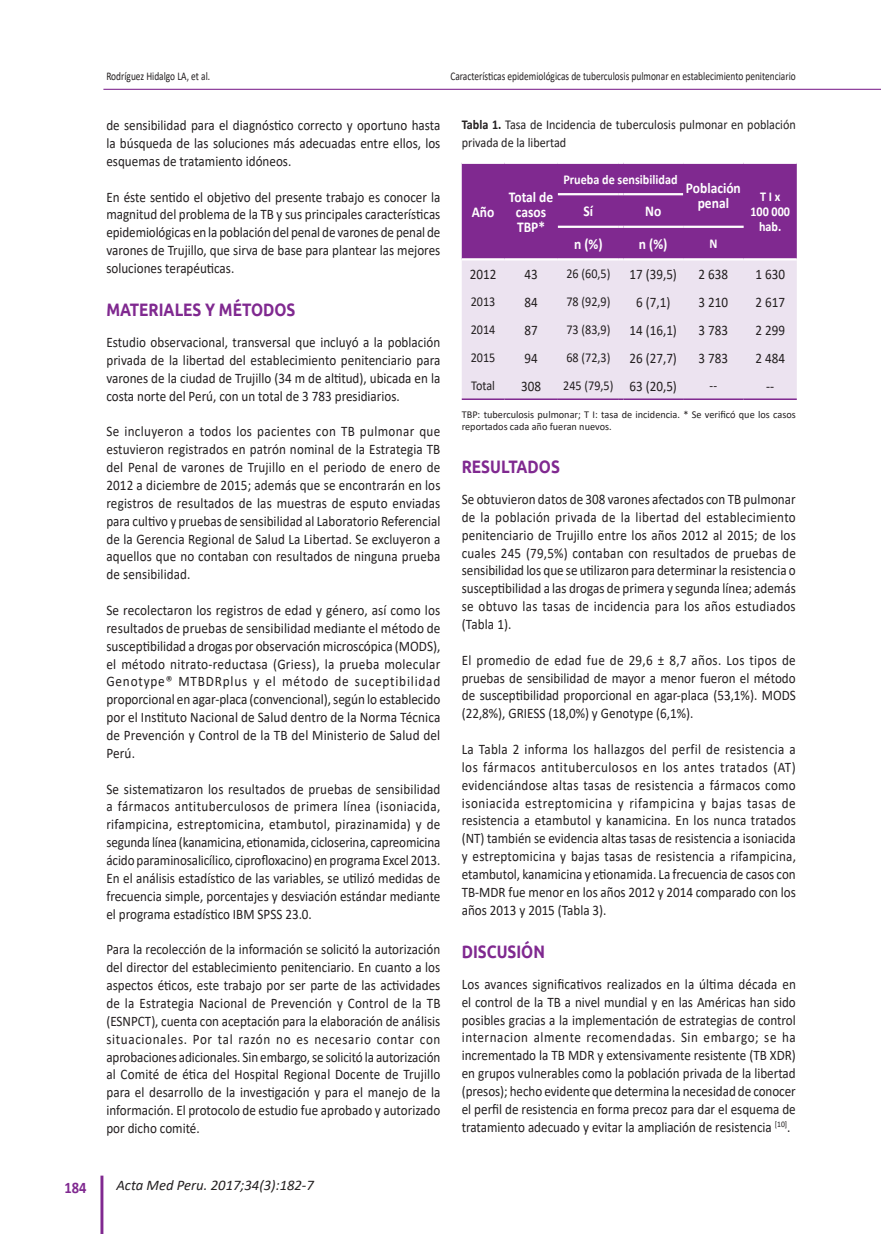
<style>
.page{position:relative;width:881px;height:1234px;background:#fff}
.page>*{position:absolute;margin:0;border:0;box-sizing:border-box;transform-origin:0 0}
.t1{font:700 18px "Ubuntu";color:#802990;scale:.85 1}
.t2{font:700 16.05px "Calibri";color:#802990;scale:.9 1}
.t3{font:700 15px/15px "Calibri";color:#fff;text-align:center;scale:.9 1}
.t4{font:italic 14.7px "Calibri";color:#231f20}
.t5{font:14.55px/17.9px "Calibri";color:#231f20;text-align:justify;scale:.9 1}
.t6{font:14.55px/17.9px "Calibri";color:#231f20;text-align:justify;scale:.91 1}
.t7{font:13.5px/17.9px "Calibri";color:#231f20;scale:.9 1}
.t8{font:700 13.5px/15px "Calibri";color:#fff;text-align:center;scale:.9 1}
.t9{font:11.7px "Calibri";color:#231f20;scale:.8 1}
.t10{font:10.5px/12px "Calibri";color:#231f20}
.s1{font-weight:700}
.s2{font-size:14.55px}
</style>
<div class="page">
<hr style="left:100px;top:1175px;width:3px;height:58px;background:#802990">
<hr style="left:103px;top:89px;width:777px;height:1px;background:#802990">
<div style="left:462px;top:260px;width:334px;height:138px;background:#ece3f0"></div>
<div style="left:461px;top:162px;width:335px;height:98px;background:#802990"></div>
<hr style="left:623px;top:258px;width:59px;height:2px;background:#fff">
<hr style="left:682px;top:258px;width:61px;height:2px;background:#fff">
<hr style="left:743px;top:258px;width:53px;height:2px;background:#fff">
<hr style="left:461px;top:398px;width:43px;height:2px;background:#802990">
<hr style="left:504px;top:398px;width:53px;height:2px;background:#802990">
<hr style="left:557px;top:398px;width:61px;height:2px;background:#802990">
<hr style="left:623px;top:398px;width:59px;height:2px;background:#802990">
<hr style="left:682px;top:398px;width:61px;height:2px;background:#802990">
<hr style="left:743px;top:398px;width:53px;height:2px;background:#802990">
<p class="t9" style="left:106px;top:68px;width:131px">Rodríguez Hidalgo LA, et al.</p>
<p class="t9" style="left:450px;top:68px;width:433px">Características epidemiológicas de tuberculosis pulmonar en establecimiento penitenciario</p>
<p class="t5" style="left:106px;top:116px;width:372px">de sensibilidad para el diagnóstico correcto y oportuno hasta la búsqueda de las soluciones más adecuadas entre ellos, los esquemas de tratamiento idóneos.</p>
<p class="t5" style="left:106px;top:187px;width:372px">En éste sentido el objetivo del presente trabajo es conocer la magnitud del problema de la TB y sus principales características epidemiológicas en la población del penal de varones de penal de varones de Trujillo, que sirva de base para plantear las mejores soluciones terapéuticas.</p>
<p class="t1" style="left:106px;top:298px;width:224px">MATERIALES Y MÉTODOS</p>
<p class="t5" style="left:106px;top:333px;width:372px">Estudio observacional, transversal que incluyó a la población privada de la libertad del establecimiento penitenciario para varones de la ciudad de Trujillo (34 m de altitud), ubicada en la costa norte del Perú, con un total de 3 783 presidiarios.</p>
<p class="t5" style="left:106px;top:422px;width:372px">Se incluyeron a todos los pacientes con TB pulmonar que estuvieron registrados en patrón nominal de la Estrategia TB del Penal de varones de Trujillo en el periodo de enero de 2012 a diciembre de 2015; además que se encontrarán en los registros de resultados de las muestras de esputo enviadas para cultivo y pruebas de sensibilidad al Laboratorio Referencial de la Gerencia Regional de Salud La Libertad. Se excluyeron a aquellos que no contaban con resultados de ninguna prueba de sensibilidad.</p>
<p class="t6" style="left:106px;top:600px;width:368px">Se recolectaron los registros de edad y género, así como los resultados de pruebas de sensibilidad mediante el método de susceptibilidad a drogas por observación microscópica (MODS), el método nitrato-reductasa (Griess), la prueba molecular Genotype® MTBDRplus y el método de suceptibilidad proporcional en agar-placa (convencional), según lo establecido por el Instituto Nacional de Salud dentro de la Norma Técnica de Prevención y Control de la TB del Ministerio de Salud del Perú.</p>
<p class="t5" style="left:106px;top:779px;width:372px">Se sistematizaron los resultados de pruebas de sensibilidad a fármacos antituberculosos de primera línea (isoniacida, rifampicina, estreptomicina, etambutol, pirazinamida) y de segunda línea (kanamicina, etionamida, cicloserina, capreomicina ácido paraminosalicílico, ciprofloxacino) en programa Excel 2013.<br>En el análisis estadístico de las variables, se utilizó medidas de frecuencia simple, porcentajes y desviación estándar mediante el programa estadístico IBM SPSS 23.0.</p>
<p class="t5" style="left:106px;top:940px;width:372px">Para la recolección de la información se solicitó la autorización del director del establecimiento penitenciario. En cuanto a los aspectos éticos, este trabajo por ser parte de las actividades de la Estrategia Nacional de Prevención y Control de la TB (ESNPCT), cuenta con aceptación para la elaboración de análisis situacionales. Por tal razón no es necesario contar con aprobaciones adicionales. Sin embargo, se solicitó la autorización al Comité de ética del Hospital Regional Docente de Trujillo para el desarrollo de la investigación y para el manejo de la información. El protocolo de estudio fue aprobado y autorizado por dicho comité.</p>
<p class="t2" style="left:64px;top:1175px;width:26px">184</p>
<p class="t4" style="left:116px;top:1174px;width:199px">Acta Med Peru. 2017;34(3):182-7</p>
<p class="t7" style="left:461px;top:115px;width:372px"><span class="s1">Tabla 1.</span> Tasa de Incidencia de tuberculosis pulmonar en población privada de la libertad</p>
<p class="t3" style="left:471px;top:204px;width:27px">Año</p>
<p class="t3" style="left:508px;top:189px;width:51px">Total de casos<br>TBP*</p>
<p class="t8" style="left:563px;top:171px;width:128px">Prueba de sensibilidad</p>
<p class="t3" style="left:685px;top:180px;width:63px">Población penal</p>
<p class="t8" style="left:750px;top:189px;width:46px">T I x<br>100 000 hab.</p>
<p class="t3" style="left:583px;top:203px;width:12px">Sí</p>
<p class="t3" style="left:645px;top:203px;width:19px">No</p>
<p class="t3" style="left:574px;top:236px;width:33px">n (%)</p>
<p class="t3" style="left:638px;top:236px;width:33px">n (%)</p>
<p class="t8" style="left:709px;top:236px;width:10px">N</p>
<p class="t5" style="left:469px;top:264px;width:31px">2012</p>
<p class="t5" style="left:524px;top:264px;width:16px">43</p>
<p class="t7" style="left:566px;top:264px;width:50px">26 (60,5)</p>
<p class="t5" style="left:629px;top:264px;width:54px">17 (39,5)</p>
<p class="t5" style="left:698px;top:264px;width:34px">2 638</p>
<p class="t5" style="left:755px;top:264px;width:34px">1 630</p>
<p class="t7" style="left:470px;top:292px;width:29px">2013</p>
<p class="t5" style="left:524px;top:292px;width:16px">84</p>
<p class="t7" style="left:566px;top:292px;width:50px">78 (92,9)</p>
<p class="t5" style="left:636px;top:292px;width:39px">6 (7,1)</p>
<p class="t5" style="left:698px;top:292px;width:34px">3 210</p>
<p class="t5" style="left:755px;top:292px;width:34px">2 617</p>
<p class="t7" style="left:470px;top:320px;width:29px">2014</p>
<p class="t5" style="left:524px;top:320px;width:16px">87</p>
<p class="t7" style="left:566px;top:320px;width:50px">73 (83,9)</p>
<p class="t5" style="left:629px;top:320px;width:54px">14 (16,1)</p>
<p class="t5" style="left:698px;top:320px;width:34px">3 783</p>
<p class="t5" style="left:755px;top:320px;width:34px">2 299</p>
<p class="t7" style="left:470px;top:348px;width:29px">2015</p>
<p class="t5" style="left:524px;top:348px;width:16px">94</p>
<p class="t7" style="left:566px;top:348px;width:50px">68 (72,3)</p>
<p class="t5" style="left:629px;top:348px;width:54px">26 (27,7)</p>
<p class="t5" style="left:698px;top:348px;width:34px">3 783</p>
<p class="t5" style="left:755px;top:348px;width:34px">2 484</p>
<p class="t7" style="left:471px;top:376px;width:28px">Total</p>
<p class="t5" style="left:521px;top:376px;width:24px">308</p>
<p class="t7" style="left:563px;top:376px;width:128px">245 (79,5) <span class="s2">63 (20,5)</span></p>
<p class="t7" style="left:709px;top:376px;width:10px">--</p>
<p class="t5" style="left:765px;top:376px;width:10px">--</p>
<p class="t10" style="left:461px;top:408px;width:335px">TBP: tuberculosis pulmonar; T I: tasa de incidencia. * Se verificó que los casos reportados cada año fueran nuevos.</p>
<p class="t1" style="left:461px;top:455px;width:117px">RESULTADOS</p>
<p class="t5" style="left:461px;top:489px;width:372px">Se obtuvieron datos de 308 varones afectados con TB pulmonar de la población privada de la libertad del establecimiento penitenciario de Trujillo entre los años 2012 al 2015; de los cuales 245 (79,5%) contaban con resultados de pruebas de sensibilidad los que se utilizaron para determinar la resistencia o susceptibilidad a las drogas de primera y segunda línea; además se obtuvo las tasas de incidencia para los años estudiados (Tabla 1).</p>
<p class="t5" style="left:461px;top:650px;width:372px">El promedio de edad fue de 29,6 ± 8,7 años. Los tipos de pruebas de sensibilidad de mayor a menor fueron el método de susceptibilidad proporcional en agar-placa (53,1%). MODS (22,8%), GRIESS (18,0%) y Genotype (6,1%).</p>
<p class="t5" style="left:461px;top:739px;width:372px">La Tabla 2 informa los hallazgos del perfil de resistencia a los fármacos antituberculosos en los antes tratados (AT) evidenciándose altas tasas de resistencia a fármacos como isoniacida estreptomicina y rifampicina y bajas tasas de resistencia a etambutol y kanamicina. En los nunca tratados (NT) también se evidencia altas tasas de resistencia a isoniacida y estreptomicina y bajas tasas de resistencia a rifampicina, etambutol, kanamicina y etionamida. La frecuencia de casos con TB-MDR fue menor en los años 2012 y 2014 comparado con los años 2013 y 2015 (Tabla 3).</p>
<p class="t1" style="left:461px;top:939px;width:99px">DISCUSIÓN</p>
<p class="t5" style="left:461px;top:974px;width:372px">Los avances significativos realizados en la última década en el control de la TB a nivel mundial y en las Américas han sido posibles gracias a la implementación de estrategias de control internacion almente recomendadas. Sin embargo; se ha incrementado la TB MDR y extensivamente resistente (TB XDR) en grupos vulnerables como la población privada de la libertad (presos); hecho evidente que determina la necesidad de conocer el perfil de resistencia en forma precoz para dar el esquema de tratamiento adecuado y evitar la ampliación de resistencia <sup>[10]</sup>.</p>
</div>
